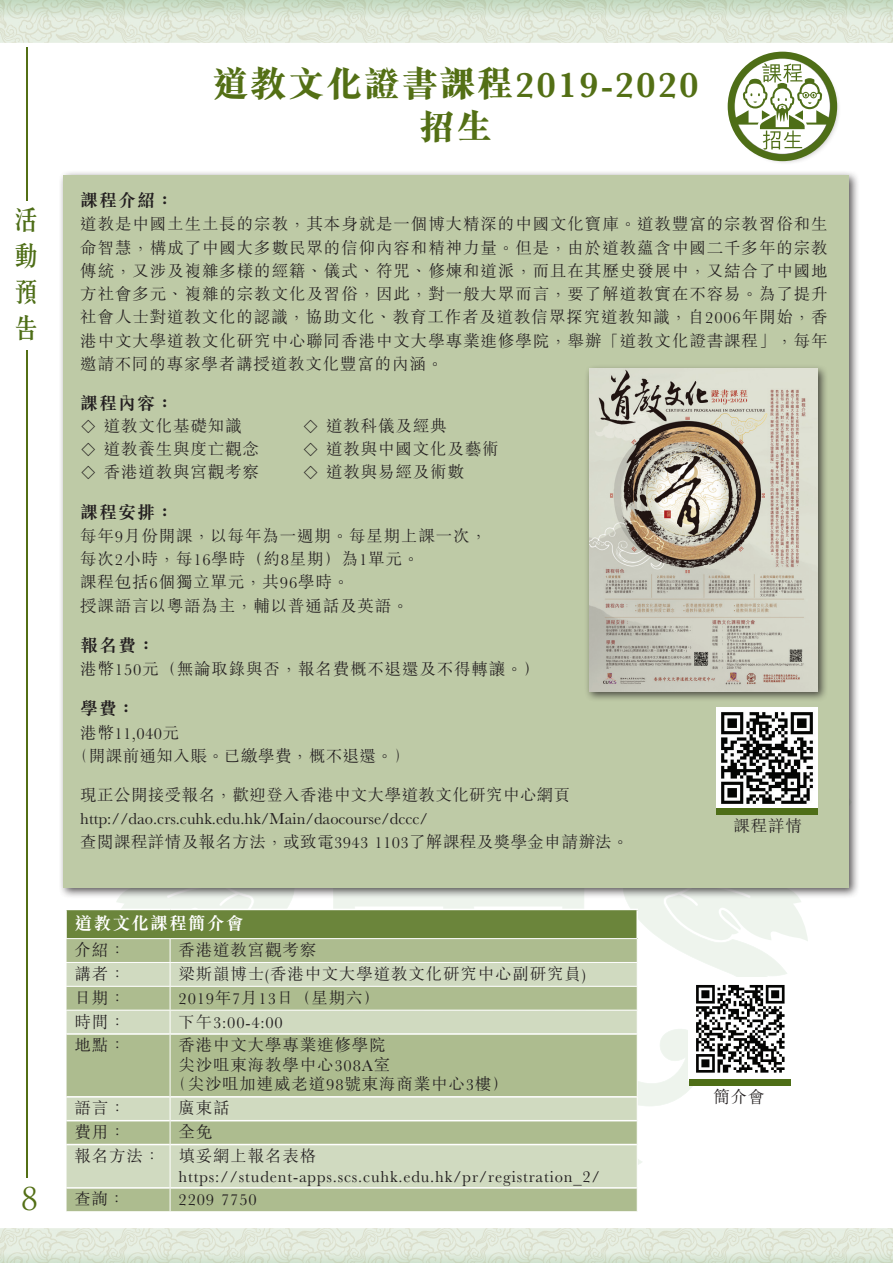
<style>
.page{position:relative;width:893px;height:1263px;background:#fff}
.page>*{position:absolute;margin:0;border:0;box-sizing:border-box;transform-origin:0 0}
.t1{font:800 36px "M Sung HK";letter-spacing:.05em;color:#536f15}
.t2{font:30px "Helios S Si";color:#536f15}
.t3{font:500 27px/36px "C Song 3 HK";color:#4e6e17;text-align:justify}
.t4{font:700 18px "M Sung HK";letter-spacing:.05em;color:#231f20}
.t5{font:700 18px "M Sung HK";letter-spacing:.05em;color:#fff}
.t6{font:300 16.5px/23.2px "M Sung HK";letter-spacing:.05em;color:#231f20;text-align:justify}
.t7{font:300 16.5px "M Sung HK";letter-spacing:.025em;color:#231f20}
.t8{font:300 16.5px "M Sung HK";color:#231f20}
</style>
<div class="page">
<img style="left:0;top:0;width:893px;height:42px">
<img style="left:0;top:1229px;width:893px;height:34px">
<svg style="left:333px;top:899px;width:383px;height:207px;fill:#eef4ed"></svg>
<div style="left:59px;top:170px;width:801px;height:729px;background:#231f20;opacity:.75"></div>
<div style="left:64px;top:175px;width:785px;height:713px;background:#becaa6"></div>
<div style="left:66px;top:909px;width:571px;height:29px;background:#6b853b"></div>
<div style="left:67px;top:939px;width:570px;height:272px;background:#adbc8f"></div>
<svg style="left:67px;top:963px;width:570px;height:224px;background:#bbc8a3"></svg>
<hr style="left:170px;top:909px;width:468px;height:1px;background:#fff">
<hr style="left:66px;top:1033px;width:104px;height:2px;background:#fff">
<hr style="left:170px;top:1033px;width:467px;height:2px;background:#fff">
<hr style="left:66px;top:1096px;width:104px;height:1px;background:#fff">
<hr style="left:170px;top:1096px;width:467px;height:1px;background:#fff">
<hr style="left:66px;top:1120px;width:104px;height:1px;background:#fff">
<hr style="left:170px;top:1120px;width:467px;height:1px;background:#fff">
<hr style="left:66px;top:1144px;width:104px;height:1px;background:#fff">
<hr style="left:170px;top:1144px;width:467px;height:1px;background:#fff">
<hr style="left:66px;top:1187px;width:104px;height:1px;background:#fff">
<hr style="left:170px;top:1187px;width:467px;height:1px;background:#fff">
<hr style="left:170px;top:962px;width:468px;height:1px;background:#fff">
<hr style="left:170px;top:986px;width:468px;height:1px;background:#fff">
<hr style="left:170px;top:1010px;width:468px;height:1px;background:#fff">
<hr style="left:170px;top:938px;width:468px;height:1px;background:#fff">
<svg style="left:64px;top:888px;width:257px;height:146px"></svg>
<svg style="left:596px;top:663px;width:258px;height:371px"></svg>
<hr style="left:170px;top:1034px;width:1px;height:63px;background:#fff">
<hr style="left:637px;top:1034px;width:1px;height:63px;background:#fff">
<svg style="left:66px;top:1097px;width:1px;height:47px"></svg>
<svg style="left:170px;top:1097px;width:1px;height:47px"></svg>
<svg style="left:274px;top:1083px;width:369px;height:96px;background:#c6d1b2"></svg>
<hr style="left:170px;top:1144px;width:1px;height:44px;background:#fff">
<hr style="left:637px;top:1144px;width:1px;height:44px;background:#fff">
<svg style="left:66px;top:1188px;width:1px;height:23px"></svg>
<svg style="left:170px;top:1188px;width:1px;height:23px"></svg>
<img style="left:716px;top:707px;width:102px;height:101px">
<div style="left:716px;top:808px;width:102px;height:6px;background:#4e6e17"></div>
<img style="left:688px;top:977px;width:104px;height:103px">
<div style="left:689px;top:1079px;width:102px;height:6px;background:#4e6e17"></div>
<div style="left:585px;top:364px;width:243px;height:338px;background:#231f20;opacity:.75"></div>
<img style="left:589px;top:369px;width:229px;height:323px">
<div style="left:730px;top:54px;width:111px;height:111px;background:#231f20;opacity:.75"></div>
<svg style="left:728px;top:52px;width:109px;height:109px"></svg>
<hr style="left:27px;top:47px;width:1px;height:154px;background:#536f15">
<hr style="left:27px;top:351px;width:1px;height:827px;background:#536f15">
<p class="t3" style="left:12px;top:202px;width:28px">活動預告</p>
<p class="t2" style="left:20px;top:1181px;width:20px">8</p>
<p class="t1" style="left:213px;top:65px;width:487px">道教文化證書課程2019-2020</p>
<p class="t1" style="left:419px;top:108px;width:75px">招生</p>
<p class="t4" style="left:80px;top:191px;width:95px">課程介紹：</p>
<p class="t6" style="left:80px;top:212px;width:749px">道教是中國土生土長的宗教，其本身就是一個博大精深的中國文化寶庫。道教豐富的宗教習俗和生命智慧，構成了中國大多數民眾的信仰內容和精神力量。但是，由於道教蘊含中國二千多年的宗教傳統，又涉及複雜多樣的經籍、儀式、符咒、修煉和道派，而且在其歷史發展中，又結合了中國地方社會多元、複雜的宗教文化及習俗，因此，對一般大眾而言，要了解道教實在不容易。為了提升社會人士對道教文化的認識，協助文化、教育工作者及道教信眾探究道教知識，自2006年開始，香港中文大學道教文化研究中心聯同香港中文大學專業進修學院，舉辦「道教文化證書課程」，每年邀請不同的專家學者講授道教文化豐富的內涵。</p>
<p class="t4" style="left:80px;top:394px;width:95px">課程內容：</p>
<p class="t6" style="left:80px;top:413px;width:163px">◇ 道教文化基礎知識</p>
<p class="t6" style="left:80px;top:436px;width:180px">◇ 道教養生與度亡觀念</p>
<p class="t6" style="left:80px;top:460px;width:180px">◇ 香港道教與宮觀考察</p>
<p class="t6" style="left:303px;top:413px;width:146px">◇ 道教科儀及經典</p>
<p class="t6" style="left:303px;top:436px;width:198px">◇ 道教與中國文化及藝術</p>
<p class="t6" style="left:303px;top:460px;width:163px">◇ 道教與易經及術數</p>
<p class="t4" style="left:80px;top:503px;width:95px">課程安排：</p>
<p class="t6" style="left:80px;top:523px;width:408px">每年9月份開課，以每年為一週期。每星期上課一次，</p>
<p class="t6" style="left:80px;top:546px;width:341px">每次2小時，每16學時（約8星期）為1單元。</p>
<p class="t6" style="left:80px;top:570px;width:270px">課程包括6個獨立單元，共96學時。</p>
<p class="t6" style="left:80px;top:593px;width:330px">授課語言以粵語為主，輔以普通話及英語。</p>
<p class="t4" style="left:80px;top:636px;width:76px">報名費：</p>
<p class="t6" style="left:80px;top:656px;width:461px">港幣150元（無論取錄與否，報名費概不退還及不得轉讓。）</p>
<p class="t4" style="left:80px;top:700px;width:56px">學費：</p>
<p class="t7" style="left:80px;top:721px;width:100px">港幣11,040元</p>
<p class="t7" style="left:80px;top:744px;width:323px">(開課前通知入賬。已繳學費，概不退還。)</p>
<p class="t7" style="left:80px;top:783px;width:492px">現正公開接受報名，歡迎登入香港中文大學道教文化研究中心網頁</p>
<p class="t8" style="left:80px;top:807px;width:349px">http://dao.crs.cuhk.edu.hk/Main/daocourse/dccc/</p>
<p class="t7" style="left:80px;top:830px;width:550px">查閱課程詳情及報名方法，或致電3943 1103了解課程及獎學金申請辦法。</p>
<p class="t5" style="left:75px;top:914px;width:171px">道教文化課程簡介會</p>
<p class="t6" style="left:75px;top:937px;width:53px">介紹：</p>
<p class="t6" style="left:179px;top:937px;width:139px">香港道教宮觀考察</p>
<p class="t6" style="left:75px;top:961px;width:53px">講者：</p>
<p class="t6" style="left:179px;top:961px;width:409px">梁斯韻博士(香港中文大學道教文化研究中心副研究員)</p>
<p class="t6" style="left:75px;top:985px;width:53px">日期：</p>
<p class="t6" style="left:179px;top:985px;width:203px">2019年7月13日（星期六）</p>
<p class="t6" style="left:75px;top:1009px;width:53px">時間：</p>
<p class="t6" style="left:179px;top:1009px;width:106px">下午3:00-4:00</p>
<p class="t6" style="left:75px;top:1033px;width:53px">地點：</p>
<p class="t6" style="left:179px;top:1033px;width:209px">香港中文大學專業進修學院</p>
<p class="t6" style="left:179px;top:1052px;width:213px">尖沙咀東海教學中心308A室</p>
<p class="t6" style="left:179px;top:1072px;width:332px">(尖沙咀加連威老道98號東海商業中心3樓）</p>
<p class="t6" style="left:75px;top:1095px;width:53px">語言：</p>
<p class="t6" style="left:179px;top:1095px;width:53px">廣東話</p>
<p class="t6" style="left:75px;top:1119px;width:53px">費用：</p>
<p class="t6" style="left:179px;top:1119px;width:35px">全免</p>
<p class="t6" style="left:75px;top:1143px;width:87px">報名方法：</p>
<p class="t6" style="left:179px;top:1143px;width:139px">填妥網上報名表格</p>
<p class="t6" style="left:179px;top:1163px;width:423px">https://student-apps.scs.cuhk.edu.hk/pr/registration_2/</p>
<p class="t6" style="left:75px;top:1186px;width:52px">查詢：</p>
<p class="t6" style="left:179px;top:1186px;width:80px">2209 7750</p>
<p class="t6" style="left:733px;top:813px;width:70px">課程詳情</p>
<p class="t6" style="left:713px;top:1084px;width:53px">簡介會</p>
</div>
